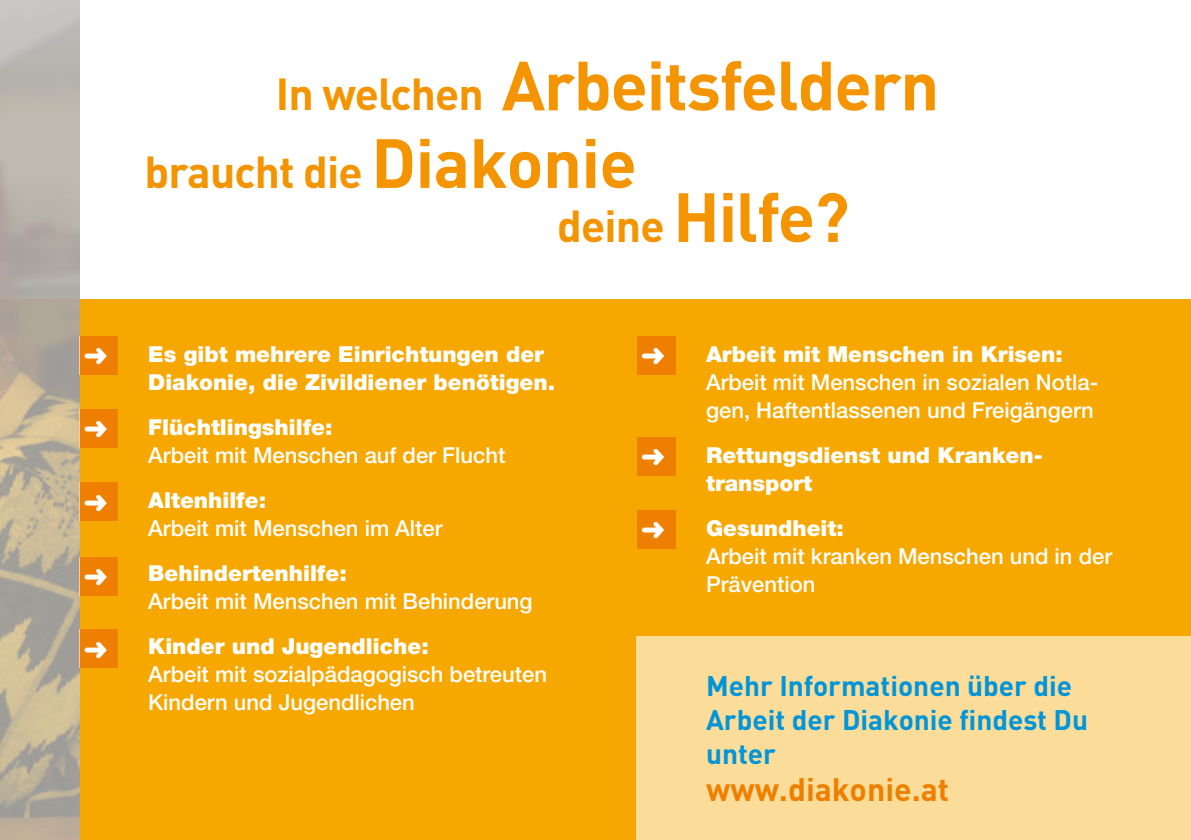
<style>
.page{position:relative;width:1191px;height:840px;background:#fff}
.page>*{position:absolute;margin:0;border:0;box-sizing:border-box;transform-origin:0 0}
.t1{font:700 68.4px "DIN Pro";letter-spacing:-.02em;color:#f39400}
.t2{font:700 44.2px "DIN Pro";letter-spacing:-.02em;color:#f39400}
.t3{font:700 32px "DIN Pro";color:#ee7f00}
.t4{font:700 28px/34px "DIN Pro";color:#0095d8}
.t5{font:500 22px/28px "Helvetica Neue";color:#fff}
.t6{font:900 22px/28px "Helvetica Neue";color:#fff}
.s1{font-size:44.2px}
.s2{font-size:68.4px}
</style>
<div class="page">
<div style="left:0;top:299px;width:1191px;height:540px;background:#f7a800"></div>
<div style="left:79px;top:409px;width:39px;height:38px;background:#ee7f00"></div>
<div style="left:637px;top:336px;width:38px;height:38px;background:#ee7f00"></div>
<div style="left:79px;top:482px;width:39px;height:38px;background:#ee7f00"></div>
<div style="left:637px;top:437px;width:38px;height:38px;background:#ee7f00"></div>
<div style="left:79px;top:629px;width:39px;height:38px;background:#ee7f00"></div>
<div style="left:79px;top:556px;width:39px;height:39px;background:#ee7f00"></div>
<div style="left:637px;top:510px;width:38px;height:38px;background:#ee7f00"></div>
<div style="left:636px;top:636px;width:555px;height:203px;background:#fbdc99"></div>
<div style="left:79px;top:336px;width:39px;height:38px;background:#ee7f00"></div>
<svg style="left:0;top:0;width:79px;height:839px;background:#b9b1a0"></svg>
<h1 class="t1" style="left:276px;top:39px;width:665px"><span class="s1">In welchen</span> Arbeitsfeldern</h1>
<h2 class="t2" style="left:145px;top:142px;width:494px">braucht die <span class="s2">Diakonie</span></h2>
<h1 class="t1" style="left:557px;top:170px;width:294px"><span class="s1">deine</span> Hilfe?</h1>
<p class="t6" style="left:148px;top:340px;width:408px">Es gibt mehrere Einrichtungen der<br>Diakonie, die Zivildiener benötigen.</p>
<p class="t6" style="left:148px;top:413px;width:186px">Flüchtlingshilfe:</p>
<p class="t5" style="left:148px;top:441px;width:358px">Arbeit mit Menschen auf der Flucht</p>
<p class="t6" style="left:148px;top:486px;width:119px">Altenhilfe:</p>
<p class="t5" style="left:148px;top:514px;width:296px">Arbeit mit Menschen im Alter</p>
<p class="t6" style="left:148px;top:559px;width:200px">Behindertenhilfe:</p>
<p class="t5" style="left:148px;top:587px;width:386px">Arbeit mit Menschen mit Behinderung</p>
<p class="t6" style="left:148px;top:632px;width:282px">Kinder und Jugendliche:</p>
<p class="t5" style="left:148px;top:660px;width:400px">Arbeit mit sozialpädagogisch betreuten<br>Kindern und Jugendlichen</p>
<p class="t6" style="left:706px;top:340px;width:358px">Arbeit mit Menschen in Krisen:</p>
<p class="t5" style="left:706px;top:368px;width:394px">Arbeit mit Menschen in sozialen Notla&shy;gen, Haftentlassenen und Freigängern</p>
<p class="t6" style="left:706px;top:441px;width:338px">Rettungsdienst und Kranken&shy;transport</p>
<p class="t6" style="left:706px;top:514px;width:139px">Gesundheit:</p>
<p class="t5" style="left:706px;top:542px;width:407px">Arbeit mit kranken Menschen und in der<br>Prävention</p>
<p class="t4" style="left:706px;top:667px;width:383px">Mehr Informationen über die<br>Arbeit der Diakonie findest Du unter</p>
<h3 class="t3" style="left:706px;top:766px;width:245px">www.diakonie.at</h3>
</div>
